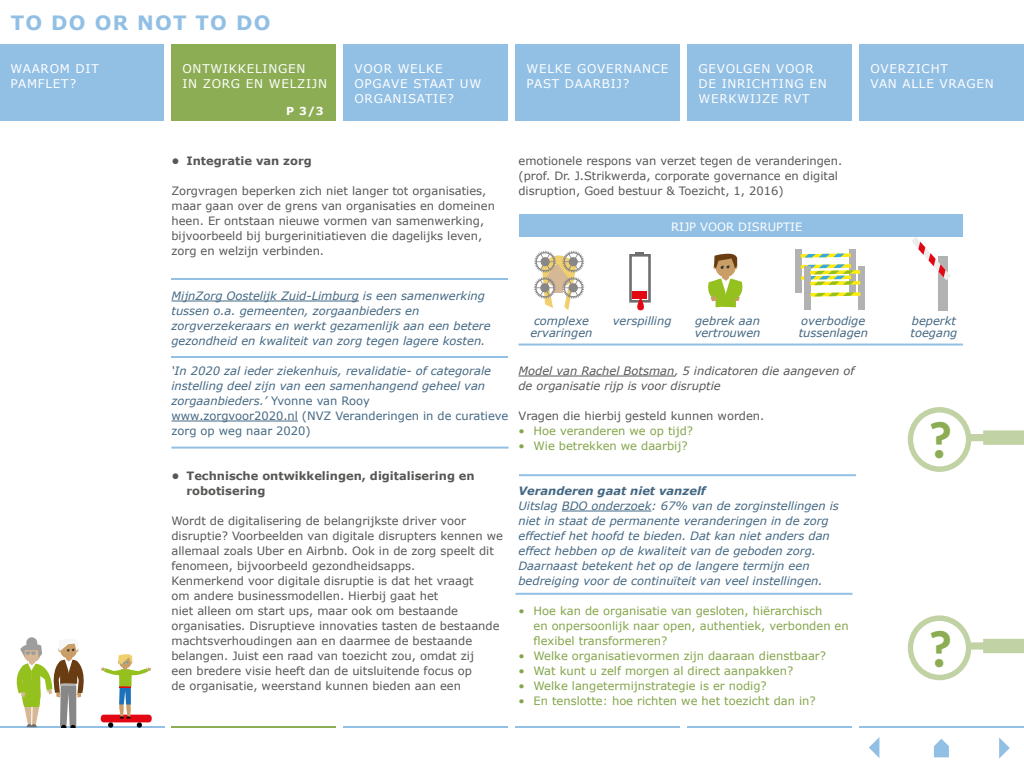
<style>
.page{position:relative;width:1024px;height:768px;background:#fff}
.page>*{position:absolute;margin:0;border:0;box-sizing:border-box;transform-origin:0 0}
.t1{font:700 50px "Office San";color:#8cad54}
.t2{font:700 19.7px "Verdana";letter-spacing:.06em;color:#92bfe4}
.t3{font:12px/15px "Verdana";letter-spacing:.06em;color:#fff}
.t4{font:11.5px/15px "Verdana";color:#575756}
.t5{font:italic 11.5px/15px "Verdana";color:#446883}
.t6{font:11.5px/15px "Verdana";color:#83a54a}
.t7{font:italic 11.5px/15px "Verdana";color:#575756}
.t8{font:700 11.5px/15px "Verdana";color:#575756}
.t9{font:italic 700 11.5px "Verdana";color:#446883}
.t10{font:11.5px "Verdana";color:#fff}
.t11{font:700 11px "Verdana";color:#fff}
.s1{font-style:normal}
</style>
<div class="page">
<svg style="left:869px;top:737px;width:10px;height:21px"></svg>
<svg style="left:999px;top:737px;width:11px;height:22px"></svg>
<svg style="left:934px;top:739px;width:15px;height:18px"></svg>
<hr style="left:172px;top:301px;width:187px;height:1px;background:#446883">
<hr style="left:172px;top:421px;width:126px;height:1px;background:#446883">
<hr style="left:518px;top:376px;width:156px;height:1px;background:#575756">
<hr style="left:562px;top:511px;width:89px;height:1px;background:#446883">
<hr style="left:0;top:726px;width:164px;height:2px;background:#92bfe4">
<hr style="left:172px;top:726px;width:164px;height:2px;background:#8cad54">
<hr style="left:344px;top:726px;width:164px;height:2px;background:#92bfe4">
<hr style="left:516px;top:726px;width:164px;height:2px;background:#92bfe4">
<hr style="left:688px;top:726px;width:164px;height:2px;background:#92bfe4">
<hr style="left:860px;top:726px;width:164px;height:2px;background:#92bfe4">
<svg style="left:908px;top:407px;width:116px;height:65px"></svg>
<svg style="left:908px;top:615px;width:116px;height:65px"></svg>
<div style="left:26px;top:637px;width:11px;height:11px;background:#9d9d9c;border-radius:50%"></div>
<svg style="left:16px;top:639px;width:68px;height:89px"></svg>
<svg style="left:101px;top:654px;width:50px;height:74px"></svg>
<svg style="left:708px;top:254px;width:35px;height:53px"></svg>
<svg style="left:534px;top:250px;width:50px;height:60px"></svg>
<div style="left:796px;top:249px;width:6px;height:44px;background:#b3b2b2"></div>
<div style="left:849px;top:249px;width:6px;height:43px;background:#b3b2b2"></div>
<svg style="left:801px;top:253px;width:50px;height:5px"></svg>
<div style="left:805px;top:266px;width:6px;height:44px;background:#b3b2b2"></div>
<div style="left:858px;top:266px;width:7px;height:44px;background:#b3b2b2"></div>
<svg style="left:810px;top:292px;width:51px;height:5px"></svg>
<svg style="left:801px;top:264px;width:59px;height:21px"></svg>
<div style="left:629px;top:254px;width:22px;height:49px;border:3px solid #706f6f"></div>
<svg style="left:635px;top:252px;width:9px;height:3px"></svg>
<div style="left:633px;top:291px;width:14px;height:8px;background:#e30613"></div>
<svg style="left:633px;top:297px;width:15px;height:13px"></svg>
<div style="left:938px;top:256px;width:9px;height:55px;background:#b3b2b2"></div>
<svg style="left:912px;top:237px;width:38px;height:43px"></svg>
<div style="left:519px;top:214px;width:444px;height:23px;background:#92bfe4"></div>
<div style="left:171px;top:44px;width:165px;height:76px;background:#8cad54"></div>
<div style="left:343px;top:44px;width:165px;height:76px;background:#92bfe4"></div>
<div style="left:515px;top:44px;width:165px;height:76px;background:#92bfe4"></div>
<div style="left:687px;top:44px;width:165px;height:76px;background:#92bfe4"></div>
<div style="left:859px;top:44px;width:165px;height:76px;background:#92bfe4"></div>
<div style="left:0;top:44px;width:164px;height:76px;background:#92bfe4"></div>
<h2 class="t2" style="left:11px;top:10px;width:261px">TO DO OR NOT TO DO</h2>
<p class="t3" style="left:10px;top:62px;width:90px">WAAROM DIT<br>PAMFLET?</p>
<p class="t3" style="left:182px;top:62px;width:146px">ONTWIKKELINGEN<br>IN ZORG EN WELZIJN</p>
<p class="t3" style="left:354px;top:62px;width:128px">VOOR WELKE<br>OPGAVE STAAT UW<br>ORGANISATIE?</p>
<p class="t3" style="left:526px;top:62px;width:144px">WELKE GOVERNANCE<br>PAST DAARBIJ?</p>
<p class="t3" style="left:698px;top:62px;width:130px">GEVOLGEN VOOR<br>DE INRICHTING EN<br>WERKWIJZE RVT</p>
<p class="t3" style="left:870px;top:62px;width:125px">OVERZICHT<br>VAN ALLE VRAGEN</p>
<p class="t11" style="left:286px;top:104px;width:39px">P 3/3</p>
<p class="t11" style="left:299px;top:104px;width:9px">1</p>
<p class="t8" style="left:172px;top:153px;width:142px">• Integratie van zorg</p>
<p class="t4" style="left:172px;top:183px;width:325px">Zorgvragen beperken zich niet langer tot organisaties, maar gaan over de grens van organisaties en domeinen heen. Er ontstaan nieuwe vormen van samenwerking, bijvoorbeeld bij burgerinitiatieven die dagelijks leven, zorg en welzijn verbinden.</p>
<p class="t5" style="left:172px;top:288px;width:321px">MijnZorg Oostelijk Zuid-Limburg is een samenwerking tussen o.a. gemeenten, zorgaanbieders en zorgverzekeraars en werkt gezamenlijk aan een betere gezondheid en kwaliteit van zorg tegen lagere kosten.</p>
<p class="t5" style="left:172px;top:363px;width:339px">‘In 2020 zal ieder ziekenhuis, revalidatie- of categorale instelling deel zijn van een samenhangend geheel van zorgaanbieders.’ <span class="s1">Yvonne van Rooy<br>www.zorgvoor2020.nl (NVZ Veranderingen in de curatieve zorg op weg naar 2020)</span></p>
<p class="t8" style="left:186px;top:468px;width:290px;text-indent:-15px">• Technische ontwikkelingen, digitalisering en robotisering</p>
<p class="t4" style="left:172px;top:513px;width:333px">Wordt de digitalisering de belangrijkste driver voor disruptie? Voorbeelden van digitale disrupters kennen we allemaal zoals Uber en Airbnb. Ook in de zorg speelt dit fenomeen, bijvoorbeeld gezondheidsapps.<br>Kenmerkend voor digitale disruptie is dat het vraagt<br>om andere businessmodellen. Hierbij gaat het<br>niet alleen om start ups, maar ook om bestaande organisaties. Disruptieve innovaties tasten de bestaande machtsverhoudingen aan en daarmee de bestaande belangen. Juist een raad van toezicht zou, omdat zij<br>een bredere visie heeft dan de uitsluitende focus op<br>de organisatie, weerstand kunnen bieden aan een</p>
<p class="t4" style="left:518px;top:153px;width:325px">emotionele respons van verzet tegen de veranderingen. (prof. Dr. J.Strikwerda, corporate governance en digital disruption, Goed bestuur &amp; Toezicht, 1, 2016)</p>
<p class="t10" style="left:671px;top:219px;width:133px">RIJP VOOR DISRUPTIE</p>
<p class="t5" style="left:530px;top:315px;width:64px;line-height:12px;text-align:center">complexe ervaringen</p>
<p class="t5" style="left:613px;top:313px;width:60px">verspilling</p>
<p class="t5" style="left:695px;top:315px;width:67px;line-height:12px">gebrek aan vertrouwen</p>
<p class="t5" style="left:799px;top:315px;width:71px;line-height:12px">overbodige tussenlagen</p>
<p class="t5" style="left:911px;top:315px;width:48px;line-height:12px">beperkt toegang</p>
<p class="t7" style="left:518px;top:363px;width:338px">Model van Rachel Botsman, 5 indicatoren die aangeven of de organisatie rijp is voor disruptie</p>
<p class="t4" style="left:518px;top:408px;width:247px">Vragen die hierbij gesteld kunnen worden.</p>
<p class="t6" style="left:518px;top:423px;width:176px">• Hoe veranderen we op tijd?</p>
<p class="t6" style="left:518px;top:438px;width:171px">• Wie betrekken we daarbij?</p>
<p class="t9" style="left:518px;top:483px;width:189px">Veranderen gaat niet vanzelf</p>
<p class="t5" style="left:518px;top:498px;width:322px">Uitslag BDO onderzoek: 67% van de zorginstellingen is niet in staat de permanente veranderingen in de zorg effectief het hoofd te bieden. Dat kan niet anders dan effect hebben op de kwaliteit van de geboden zorg.<br>Daarnaast betekent het op de langere termijn een bedreiging voor de continuïteit van veel instellingen.</p>
<p class="t6" style="left:533px;top:603px;width:317px;text-indent:-15px">• Hoe kan de organisatie van gesloten, hiërarchisch<br>en onpersoonlijk naar open, authentiek, verbonden en flexibel transformeren?</p>
<p class="t6" style="left:518px;top:648px;width:309px">• Welke organisatievormen zijn daaraan dienstbaar?</p>
<p class="t6" style="left:518px;top:663px;width:276px">• Wat kunt u zelf morgen al direct aanpakken?</p>
<p class="t6" style="left:518px;top:678px;width:250px">• Welke langetermijnstrategie is er nodig?</p>
<p class="t6" style="left:518px;top:693px;width:299px">• En tenslotte: hoe richten we het toezicht dan in?</p>
<h1 class="t1" style="left:928px;top:410px;width:26px">?</h1>
<h1 class="t1" style="left:928px;top:618px;width:26px">?</h1>
</div>
